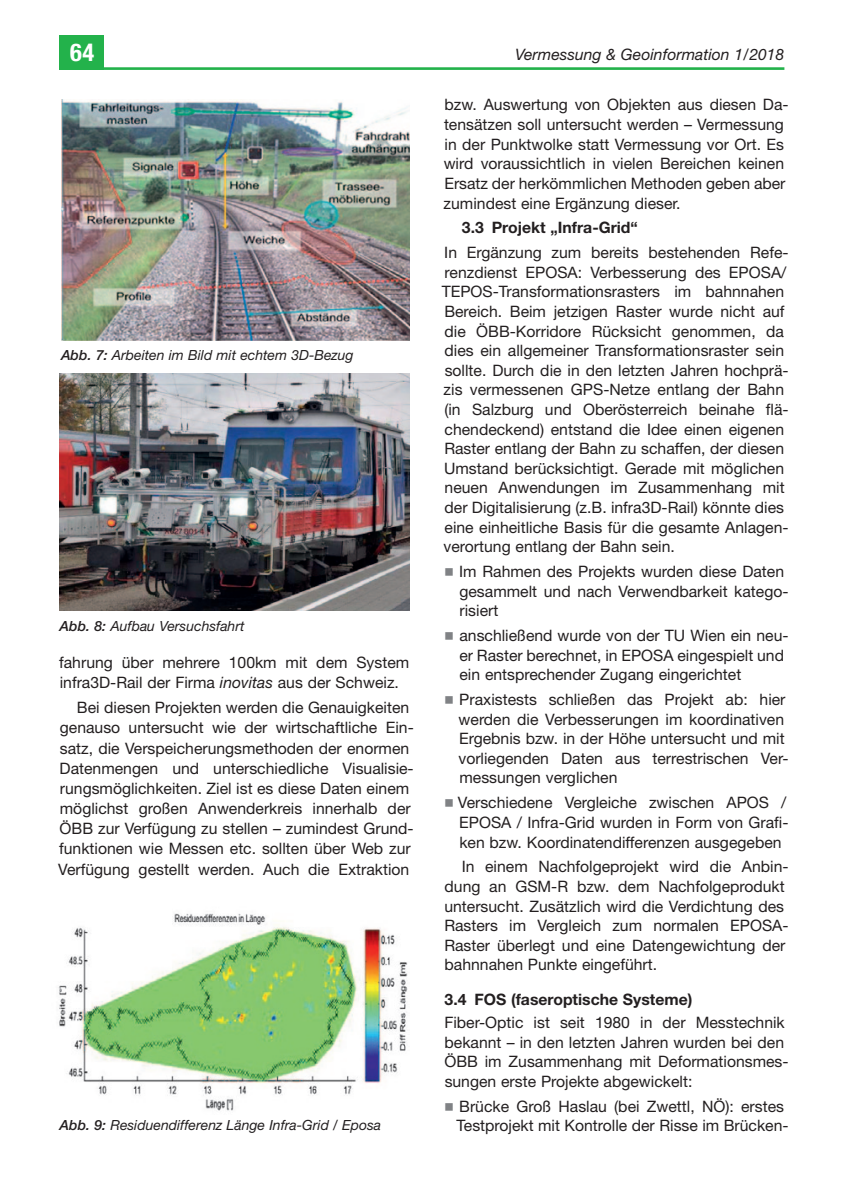
<style>
.page{position:relative;width:844px;height:1191px;background:#fff}
.page>*{position:absolute;margin:0;border:0;box-sizing:border-box;transform-origin:0 0}
.t1{font:700 condensed 24.5px "Helvetica Neue LT Std";color:#fff}
.t2{font:15.75px/19.6px "Helvetica Neue LT Std";color:#231f20}
.t3{font:700 15.75px "Helvetica Neue LT Std";color:#231f20}
.t4{font:italic 15.75px "Helvetica Neue LT Std";color:#231f20}
.t5{font:italic 14px "Helvetica Neue LT Std";color:#231f20}
.s1{font-weight:500}
.s2{font-style:italic}
</style>
<div class="page">
<hr style="left:60px;top:67px;width:724px;height:3px;background:#23b24b">
<div style="left:60px;top:35px;width:44px;height:35px;background:#23b24b"></div>
<img style="left:60px;top:373px;width:349px;height:237px">
<img style="left:61px;top:99px;width:348px;height:242px">
<img style="left:58px;top:913px;width:350px;height:198px">
<h1 class="t1" style="left:70px;top:38px;width:26px">64</h1>
<p class="t4" style="left:515px;top:44px;width:271px">Vermessung &amp; Geoinformation 1/2018</p>
<p class="t5" style="left:61px;top:347px;width:294px"><span class="s1">Abb. 7:</span> Arbeiten im Bild mit echtem 3D-Bezug</p>
<p class="t5" style="left:60px;top:617px;width:186px"><span class="s1">Abb. 8:</span> Aufbau Versuchsfahrt</p>
<p class="t2" style="left:59px;top:651px;width:351px;line-height:20.1px">fahrung über mehrere 100km mit dem System infra3D-Rail der Firma <span class="s2">inovitas</span> aus der Schweiz.</p>
<p class="t2" style="left:58px;top:697px;width:357px;line-height:20.1px;text-indent:19px">Bei diesen Projekten werden die Genauigkeiten genauso untersucht wie der wirtschaftliche Ein&shy;satz, die Verspeicherungsmethoden der enormen Datenmengen und unterschiedliche Visualisie&shy;rungsmöglichkeiten. Ziel ist es diese Daten einem möglichst großen Anwenderkreis innerhalb der ÖBB zur Verfügung zu stellen – zumindest Grund&shy;funktionen wie Messen etc. sollten über Web zur Verfügung gestellt werden. Auch die Extraktion</p>
<p class="t5" style="left:60px;top:1116px;width:323px"><span class="s1">Abb. 9:</span> Residuendifferenz Länge Infra-Grid / Eposa</p>
<p class="t2" style="left:443px;top:95px;width:346px">bzw. Auswertung von Objekten aus diesen Da&shy;tensätzen soll untersucht werden – Vermessung in der Punktwolke statt Vermessung vor Ort. Es wird voraussichtlich in vielen Bereichen keinen Ersatz der herkömmlichen Methoden geben aber zumindest eine Ergänzung dieser.</p>
<p class="t3" style="left:462px;top:218px;width:177px">3.3 Projekt „Infra-Grid“</p>
<p class="t2" style="left:441px;top:242px;width:348px">In Ergänzung zum bereits bestehenden Refe&shy;renzdienst EPOSA: Verbesserung des EPOSA/ TEPOS-Transformationsrasters im bahnnahen Bereich. Beim jetzigen Raster wurde nicht auf die ÖBB-Korridore Rücksicht genommen, da dies ein allgemeiner Transformationsraster sein sollte. Durch die in den letzten Jahren hochprä&shy;zis vermessenen GPS-Netze entlang der Bahn (in Salzburg und Oberösterreich beinahe flä&shy;chendeckend) entstand die Idee einen eigenen Raster entlang der Bahn zu schaffen, der diesen Umstand berücksichtigt. Gerade mit möglichen neuen Anwendungen im Zusammenhang mit der Digitalisierung (z.B. infra3D-Rail) könnte dies eine einheitliche Basis für die gesamte Anlagen&shy;verortung entlang der Bahn sein.</p>
<p class="t2" style="left:459px;top:561px;width:331px">Im Rahmen des Projekts wurden diese Daten gesammelt und nach Verwendbarkeit katego&shy;risiert</p>
<p class="t2" style="left:459px;top:625px;width:330px">anschließend wurde von der TU Wien ein neu&shy;er Raster berechnet, in EPOSA eingespielt und ein entsprechender Zugang eingerichtet</p>
<p class="t2" style="left:458px;top:689px;width:331px">Praxistests schließen das Projekt ab: hier werden die Verbesserungen im koordinativen Ergebnis bzw. in der Höhe untersucht und mit vorliegenden Daten aus terrestrischen Ver&shy;messungen verglichen</p>
<p class="t2" style="left:458px;top:792px;width:332px">Verschiedene Vergleiche zwischen APOS /<br>EPOSA / Infra-Grid wurden in Form von Grafi&shy;ken bzw. Koordinatendifferenzen ausgegeben</p>
<p class="t2" style="left:444px;top:856px;width:345px;text-indent:17px">In einem Nachfolgeprojekt wird die Anbin&shy;dung an GSM-R bzw. dem Nachfolgeprodukt untersucht. Zusätzlich wird die Verdichtung des Rasters im Vergleich zum normalen EPOSA-Raster überlegt und eine Datengewichtung der bahnnahen Punkte eingeführt.</p>
<p class="t3" style="left:444px;top:989px;width:249px">3.4 FOS (faseroptische Systeme)</p>
<p class="t2" style="left:444px;top:1012px;width:345px">Fiber-Optic ist seit 1980 in der Messtechnik bekannt – in den letzten Jahren wurden bei den ÖBB im Zusammenhang mit Deformationsmes&shy;sungen erste Projekte abgewickelt:</p>
<p class="t2" style="left:456px;top:1096px;width:333px">Brücke Groß Haslau (bei Zwettl, NÖ): erstes<br>Testprojekt mit Kontrolle der Risse im Brücken-</p>
</div>
